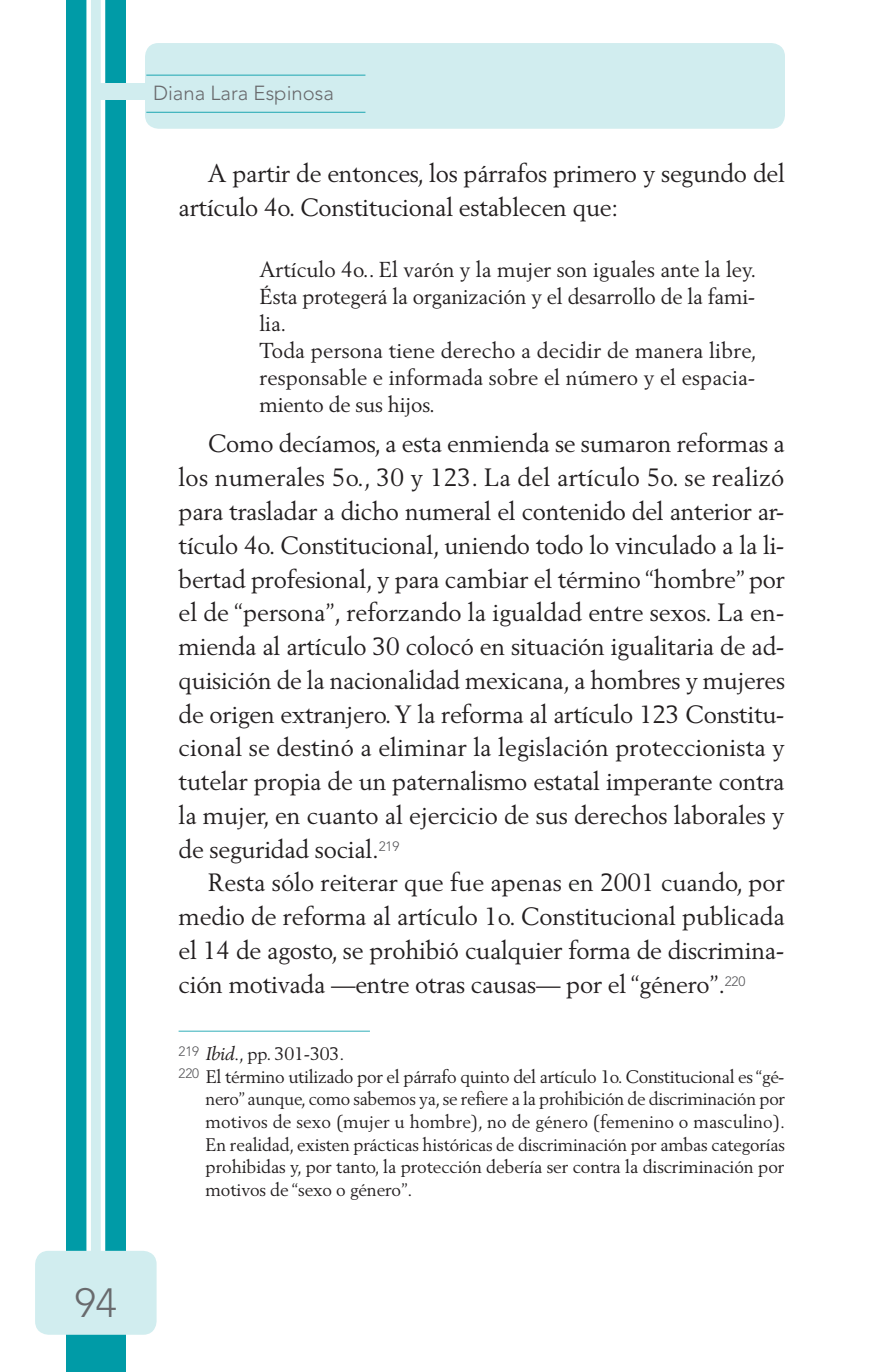
<style>
.page{position:relative;width:893px;height:1372px;background:#fff}
.page>*{position:absolute;margin:0;border:0;box-sizing:border-box;transform-origin:0 0}
.t1{font:300 40.5px "Avenir LT Std";color:#696a6d}
.t2{font:24.75px/33.8px "Berling LT Std";letter-spacing:-.01em;color:#231f20;text-align:justify}
.t3{font:21.38px/27px "Berling LT Std";color:#231f20}
.t4{font:300 20.25px "Avenir LT Std";color:#696a6d}
.t5{font:18px "Berling LT Std";letter-spacing:-.01em;color:#231f20}
.t6{font:18px "Berling LT Std";letter-spacing:.01em;color:#231f20}
.s1{font-style:italic}
</style>
<div class="page">
<div style="left:66px;top:0;width:60px;height:1371px;background:#009ba7"></div>
<svg style="left:86px;top:0;width:19px;height:1250px;background:#e1f3f4"></svg>
<div style="left:99px;top:83px;width:92px;height:17px;background:#d1edef"></div>
<div style="left:145px;top:43px;width:640px;height:86px;background:#d1edef;border-radius:14px"></div>
<div style="left:35px;top:1250px;width:122px;height:84px;background:#d1edef;border-radius:14px"></div>
<hr style="left:146px;top:75px;width:219px;height:1px;background:#30aeb8">
<hr style="left:146px;top:112px;width:219px;height:1px;background:#30aeb8">
<hr style="left:179px;top:1030px;width:191px;height:1px;background:#47b7c0">
<h1 class="t1" style="left:75px;top:1279px;width:44px">94</h1>
<p class="t4" style="left:153px;top:82px;width:182px">Diana Lara Espinosa</p>
<p class="t2" style="left:179px;top:156px;width:608px;text-indent:29px">A partir de entonces, los párrafos primero y segundo del artículo 4o. Constitucional establecen que:</p>
<p class="t3" style="left:260px;top:255px;width:498px">Artículo 4o.. El varón y la mujer son iguales ante la ley.<br>Ésta protegerá la organización y el desarrollo de la fami&shy;lia.<br>Toda persona tiene derecho a decidir de manera libre, responsable e informada sobre el número y el espacia&shy;miento de sus hijos.</p>
<p class="t2" style="left:179px;top:426px;width:608px;text-indent:29px">Como decíamos, a esta enmienda se sumaron reformas a los numerales 5o., 30 y 123. La del artículo 5o. se realizó para trasladar a dicho numeral el contenido del anterior ar&shy;tículo 4o. Constitucional, uniendo todo lo vinculado a la li&shy;bertad profesional, y para cambiar el término “hombre” por el de “persona”, reforzando la igualdad entre sexos. La en&shy;mienda al artículo 30 colocó en situación igualitaria de ad&shy;quisición de la nacionalidad mexicana, a hombres y mujeres de origen extranjero. Y la reforma al artículo 123 Constitu&shy;cional se destinó a eliminar la legislación proteccionista y tutelar propia de un paternalismo estatal imperante contra la mujer, en cuanto al ejercicio de sus derechos laborales y de seguridad social.<sup>219</sup></p>
<p class="t2" style="left:179px;top:865px;width:608px;text-indent:29px">Resta sólo reiterar que fue apenas en 2001 cuando, por medio de reforma al artículo 1o. Constitucional publicada el 14 de agosto, se prohibió cualquier forma de discrimina&shy;ción motivada —entre otras causas— por el “género”.<sup>220</sup></p>
<p class="t5" style="left:179px;top:1043px;width:167px"><sup>219</sup> <span class="s1">Ibid.</span>, pp. 301-303.</p>
<p class="t5" style="left:179px;top:1065px;width:607px"><sup>220</sup> El término utilizado por el párrafo quinto del artículo 1o. Constitucional es “gé-</p>
<p class="t5" style="left:206px;top:1088px;width:581px">nero” aunque, como sabemos ya, se refiere a la prohibición de discriminación por</p>
<p class="t6" style="left:206px;top:1110px;width:581px">motivos de sexo (mujer u hombre), no de género (femenino o masculino).</p>
<p class="t5" style="left:206px;top:1133px;width:581px">En realidad, existen prácticas históricas de discriminación por ambas categorías</p>
<p class="t5" style="left:206px;top:1155px;width:580px">prohibidas y, por tanto, la protección debería ser contra la discriminación por</p>
<p class="t5" style="left:206px;top:1178px;width:208px">motivos de “sexo o género”.</p>
</div>
